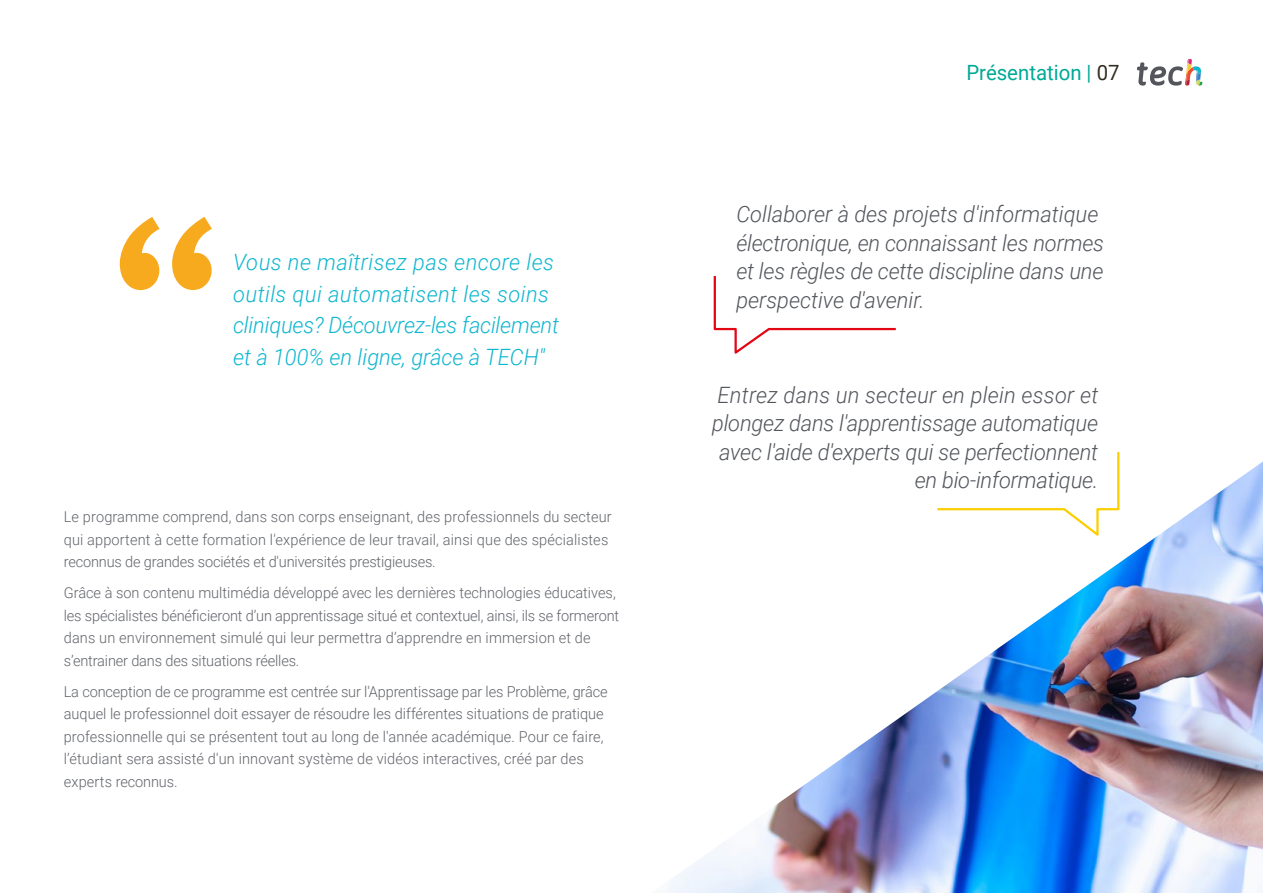
<style>
.page{position:relative;width:1263px;height:893px;background:#fff}
.page>*{position:absolute;margin:0;border:0;box-sizing:border-box;transform-origin:0 0}
.t1{font:italic 300 22.5px/28.5px "Roboto";letter-spacing:-.01em;color:#52555b;text-align:right}
.t2{font:italic 300 22.5px/31.5px "Roboto";letter-spacing:.01em;color:#0fb6cf}
.t3{font:21px "Roboto";color:#00a996}
.t4{font:300 15px/22.5px "Roboto";color:#61646a}
.s1{color:#312e20}
</style>
<div class="page">
<svg style="left:120px;top:217px;width:92px;height:73px"></svg>
<svg style="left:713px;top:276px;width:183px;height:78px"></svg>
<img style="left:669px;top:461px;width:594px;height:432px">
<svg style="left:1137px;top:59px;width:65px;height:27px"></svg>
<h1 class="t2" style="left:233px;top:245px;width:327px">Vous ne maîtrisez pas encore les outils qui automatisent les soins cliniques? Découvrez-les facilement et à 100% en ligne, grâce à TECH"</h1>
<p class="t4" style="left:64px;top:505px;width:549px">Le programme comprend, dans son corps enseignant, des professionnels du secteur qui apportent à cette formation l'expérience de leur travail, ainsi que des spécialistes reconnus de grandes sociétés et d'universités prestigieuses.</p>
<p class="t4" style="left:64px;top:581px;width:557px">Grâce à son contenu multimédia développé avec les dernières technologies éducatives, les spécialistes bénéficieront d’un apprentissage situé et contextuel, ainsi, ils se formeront dans un environnement simulé qui leur permettra d’apprendre en immersion et de s’entrainer dans des situations réelles.</p>
<p class="t4" style="left:64px;top:679px;width:545px">La conception de ce programme est centrée sur l'Apprentissage par les Problème, grâce auquel le professionnel doit essayer de résoudre les différentes situations de pratique professionnelle qui se présentent tout au long de l'année académique. Pour ce faire, l’étudiant sera assisté d'un innovant système de vidéos interactives, créé par des experts reconnus.</p>
<h2 class="t3" style="left:966px;top:57px;width:155px">Présentation | <span class="s1">07</span></h2>
<h1 class="t1" style="left:736px;top:199px;width:369px;text-align:left">Collaborer à des projets d'informatique électronique, en connaissant les normes et les règles de cette discipline dans une perspective d'avenir.</h1>
<h1 class="t1" style="left:712px;top:380px;width:388px">Entrez dans un secteur en plein essor et plongez dans l'apprentissage automatique avec l'aide d'experts qui se perfectionnent en bio-informatique.</h1>
</div>
